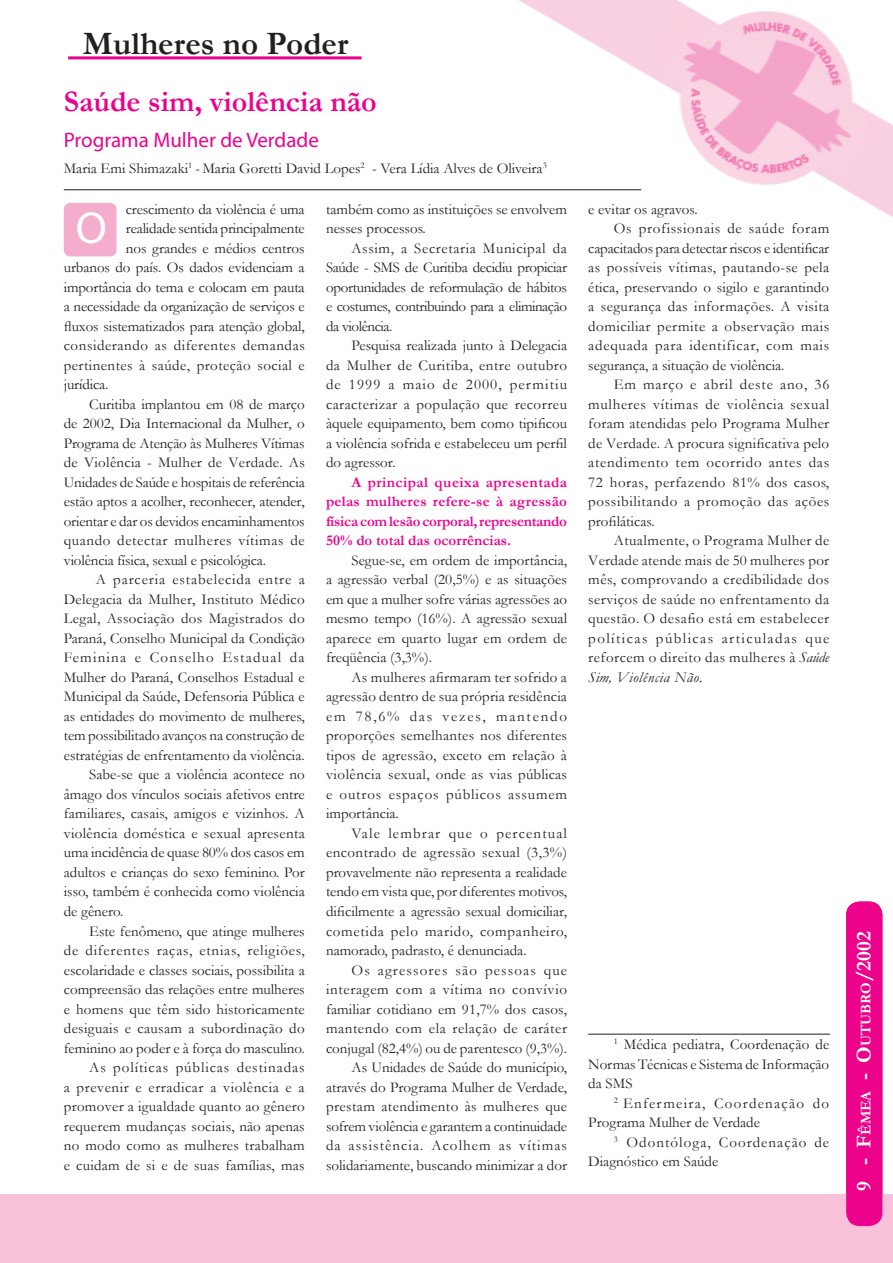
<style>
.page{position:relative;width:893px;height:1263px;background:#fff}
.page>*{position:absolute;margin:0;border:0;box-sizing:border-box;transform-origin:0 0}
.capitular_j{font:45px "Myriad Pro";color:#fff}
.chamadas_j{font:700 33px "Garamond";color:#231f20}
.Titulo_capa__j{font:700 30px "Garamond";color:#ed028c}
.num_j{font:700 21px "Garamond";color:#fff}
.Titulo_capa__j-2{font:21px "Myriad Pro";color:#ed028c}
.corpo_texto_j{font:15px/19.5px "Garamond";color:#231f20;text-align:justify}
.corpo_texto_j-2{font:700 15px/19.5px "Garamond";letter-spacing:-.005em;color:#ed028c;text-align:justify}
.corpo_texto_j-3{font:15px/19.5px "Garamond";letter-spacing:.085em;color:#231f20}
.corpo_texto_j-4{font:15px/19.5px "Garamond";letter-spacing:.07em;color:#231f20}
.corpo_texto_j-5{font:15px "Garamond";letter-spacing:.03em;color:#231f20}
.corpo_texto_j-6{font:15px "Garamond";letter-spacing:.04em;color:#231f20}
.s1{font-style:italic}
.s2{font-size:14.7px}
</style>
<div class="page">
<img style="left:464px;top:0;width:429px;height:218px">
<hr style="left:68px;top:56px;width:294px;height:3px;background:#ed028c">
<div style="left:64px;top:203px;width:53px;height:53px;background:#f5adce;border-radius:7px"></div>
<hr style="left:588px;top:1034px;width:242px;height:1px;background:#231f20">
<hr style="left:64px;top:189px;width:577px;height:1px;background:#231f20">
<div style="left:0;top:1195px;width:893px;height:68px;background:#f7c1d9"></div>
<div style="left:846px;top:901px;width:36px;height:325px;background:#ed028c;border-radius:13px"></div>
<p class="chamadas_j" style="left:83px;top:21px;width:267px">Mulheres no Poder</p>
<p class="Titulo_capa__j" style="left:64px;top:81px;width:315px">Saúde sim, violência não</p>
<p class="Titulo_capa__j-2" style="left:64px;top:127px;width:257px">Programa Mulher de Verdade</p>
<p class="corpo_texto_j" style="left:64px;top:158px;width:484px">Maria Emi Shimazaki<sup>1</sup> - Maria Goretti David Lopes<sup>2</sup> - Vera Lídia Alves de Oliveira<sup>3</sup></p>
<p class="capitular_j" style="left:76px;top:200px;width:33px">O</p>
<p class="corpo_texto_j" style="left:326px;top:199px;width:243px">também como as instituições se envolvem nesses processos.</p>
<p class="corpo_texto_j" style="left:326px;top:238px;width:243px;text-indent:26px">Assim, a Secretaria Municipal da Saúde - SMS de Curitiba decidiu propiciar oportunidades de reformulação de hábitos e costumes, contribuindo para a eliminação da violência.</p>
<p class="corpo_texto_j" style="left:326px;top:336px;width:243px;text-indent:26px">Pesquisa realizada junto à Delegacia da Mulher de Curitiba, entre outubro de 1999 a maio de 2000, permitiu caracterizar a população que recorreu àquele equipamento, bem como tipificou a violência sofrida e estabeleceu um perfil do agressor.</p>
<p class="corpo_texto_j-2" style="left:326px;top:472px;width:243px;text-indent:26px">A principal queixa apresentada pelas mulheres refere-se à agressão física com lesão corporal, representando 50% do total das ocorrências.</p>
<p class="corpo_texto_j" style="left:326px;top:550px;width:243px;text-indent:26px">Segue-se, em ordem de importância, a agressão verbal (20,5%) e as situações em que a mulher sofre várias agressões ao mesmo tempo (16%). A agressão sexual aparece em quarto lugar em ordem de freqüência (3,3%).</p>
<p class="corpo_texto_j" style="left:326px;top:667px;width:243px;text-indent:26px">As mulheres afirmaram ter sofrido a agressão dentro de sua própria residência em 78,6% das vezes, mantendo proporções semelhantes nos diferentes tipos de agressão, exceto em relação à violência sexual, onde as vias públicas e outros espaços públicos assumem importância.</p>
<p class="corpo_texto_j" style="left:326px;top:823px;width:243px;text-indent:26px">Vale lembrar que o percentual encontrado de agressão sexual (3,3%) provavelmente não representa a realidade tendo em vista que, por diferentes motivos, dificilmente a agressão sexual domiciliar, cometida pelo marido, companheiro, namorado, padrasto, é denunciada.</p>
<p class="corpo_texto_j" style="left:326px;top:960px;width:243px;text-indent:26px">Os agressores são pessoas que interagem com a vítima no convívio familiar cotidiano em 91,7% dos casos, mantendo com ela relação de caráter conjugal (82,4%) ou de parentesco (9,3%).</p>
<p class="corpo_texto_j" style="left:326px;top:1057px;width:243px;text-indent:26px">As Unidades de Saúde do município, através do Programa Mulher de Verdade, prestam atendimento às mulheres que sofrem violência e garantem a continuidade da assistência. Acolhem as vítimas solidariamente, buscando minimizar a dor</p>
<p class="corpo_texto_j" style="left:126px;top:199px;width:180px">crescimento da violência é uma</p>
<p class="corpo_texto_j" style="left:126px;top:219px;width:180px">realidade sentida principalmente</p>
<p class="corpo_texto_j" style="left:126px;top:238px;width:180px">nos grandes e médios centros</p>
<p class="corpo_texto_j" style="left:64px;top:258px;width:242px">urbanos do país. Os dados evidenciam a</p>
<p class="corpo_texto_j" style="left:64px;top:277px;width:242px">importância do tema e colocam em pauta</p>
<p class="corpo_texto_j" style="left:64px;top:297px;width:242px">a necessidade da organização de serviços e</p>
<p class="corpo_texto_j" style="left:64px;top:316px;width:242px">fluxos sistematizados para atenção global,</p>
<p class="corpo_texto_j-6" style="left:64px;top:336px;width:243px">considerando as diferentes demandas</p>
<p class="corpo_texto_j-5" style="left:64px;top:355px;width:243px">pertinentes à saúde, proteção social e</p>
<p class="corpo_texto_j" style="left:64px;top:375px;width:46px">jurídica.</p>
<p class="corpo_texto_j" style="left:64px;top:394px;width:243px;text-indent:26px">Curitiba implantou em 08 de março de 2002, Dia Internacional da Mulher, o Programa de Atenção às Mulheres Vítimas de Violência - Mulher de Verdade. As Unidades de Saúde e hospitais de referência estão aptos a acolher, reconhecer, atender, orientar e dar os devidos encaminhamentos quando detectar mulheres vítimas de violência física, sexual e psicológica.</p>
<p class="corpo_texto_j" style="left:64px;top:570px;width:243px;text-indent:32px">A parceria estabelecida entre a Delegacia da Mulher, Instituto Médico Legal, Associação dos Magistrados do Paraná, Conselho Municipal da Condição Feminina e Conselho Estadual da Mulher do Paraná, Conselhos Estadual e Municipal da Saúde, Defensoria Pública e as entidades do movimento de mulheres, tem possibilitado avanços na construção de estratégias de enfrentamento da violência.</p>
<p class="corpo_texto_j" style="left:64px;top:765px;width:242px;text-indent:26px">Sabe-se que a violência acontece no âmago dos vínculos sociais afetivos entre familiares, casais, amigos e vizinhos. A violência doméstica e sexual apresenta uma incidência de quase 80% dos casos em adultos e crianças do sexo feminino. Por isso, também é conhecida como violência de gênero.</p>
<p class="corpo_texto_j" style="left:64px;top:921px;width:243px;text-indent:26px">Este fenômeno, que atinge mulheres de diferentes raças, etnias, religiões, escolaridade e classes sociais, possibilita a compreensão das relações entre mulheres e homens que têm sido historicamente desiguais e causam a subordinação do feminino ao poder e à força do masculino.</p>
<p class="corpo_texto_j" style="left:64px;top:1057px;width:243px;text-indent:26px">As políticas públicas destinadas a prevenir e erradicar a violência e a promover a igualdade quanto ao gênero requerem mudanças sociais, não apenas no modo como as mulheres trabalham e cuidam de si e de suas famílias, mas</p>
<p class="corpo_texto_j" style="left:588px;top:199px;width:111px">e evitar os agravos.</p>
<p class="corpo_texto_j" style="left:588px;top:219px;width:243px;text-indent:26px">Os profissionais de saúde foram capacitados para detectar riscos e identificar as possíveis vítimas, pautando-se pela ética, preservando o sigilo e garantindo a segurança das informações. A visita domiciliar permite a observação mais adequada para identificar, com mais segurança, a situação de violência.</p>
<p class="corpo_texto_j" style="left:588px;top:375px;width:243px;text-indent:26px">Em março e abril deste ano, 36 mulheres vítimas de violência sexual foram atendidas pelo Programa Mulher de Verdade. A procura significativa pelo atendimento tem ocorrido antes das 72 horas, perfazendo 81% dos casos, possibilitando a promoção das ações profiláticas.</p>
<p class="corpo_texto_j" style="left:588px;top:531px;width:243px;text-indent:26px">Atualmente, o Programa Mulher de Verdade atende mais de 50 mulheres por mês, comprovando a credibilidade dos serviços de saúde no enfrentamento da questão. O desafio está em estabelecer políticas públicas articuladas que reforcem o direito das mulheres à <span class="s1">Saúde Sim, Violência Não.</span></p>
<p class="corpo_texto_j" style="left:588px;top:1034px;width:242px;text-indent:26px"><sup>1</sup> Médica pediatra, Coordenação de Normas Técnicas e Sistema de Informação da SMS</p>
<p class="corpo_texto_j-3" style="left:588px;top:1093px;width:242px;text-indent:26px"><sup>2</sup> Enfermeira, Coordenação do<br>Programa Mulher de Verdade</p>
<p class="corpo_texto_j-4" style="left:588px;top:1132px;width:242px;text-indent:26px"><sup>3</sup> Odontóloga, Coordenação de<br>Diagnóstico em Saúde</p>
<p class="num_j" style="left:850px;top:1191px;width:261px;rotate:-90deg">9 - F<span class="s2">êmea</span> - O<span class="s2">utubro</span>/2002</p>
<h3 class="num_j" style="left:850px;top:1193px;width:261px;rotate:-90deg">9 - F<span class="s2">êmea</span> - O<span class="s2">utubro</span>/2002</h3>
</div>
